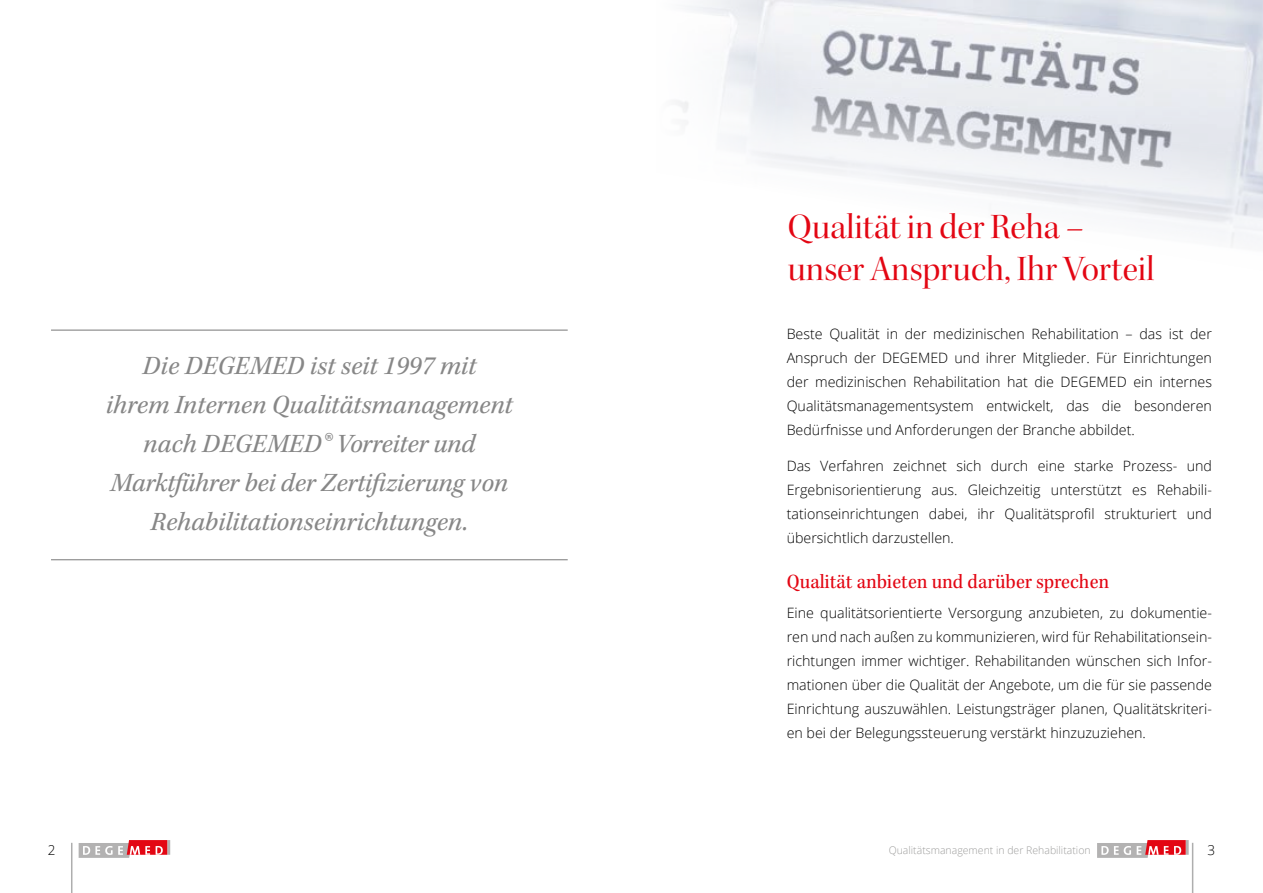
<style>
.page{position:relative;width:1263px;height:893px;background:#fff}
.page>*{position:absolute;margin:0;border:0;box-sizing:border-box;transform-origin:0 0}
.t1{font:36px/42px "Kepler Std Disp";color:#e30613}
.t2{font:italic 27px/39px "Kepler Std";color:#878787;text-align:center}
.t3{font:21px "Kepler Std Scn";color:#e30613}
.t4{font:300 14.25px/24px "Open Sans";color:#000;text-align:justify}
.t5{font:300 13.5px "Open Sans";color:#000}
.t6{font:300 10.5px "Open Sans";color:#9d9d9c}
.s1{font-size:36px}
</style>
<div class="page">
<img style="left:800px;top:0;width:463px;height:246px">
<svg style="left:676px;top:0;width:124px;height:169px;fill:#f5f6f8"></svg>
<hr style="left:167px;top:840px;width:3px;height:15px;background:#b3b2b2">
<svg style="left:79px;top:840px;width:88px;height:18px"></svg>
<hr style="left:1186px;top:840px;width:3px;height:15px;background:#b3b2b2">
<svg style="left:1097px;top:840px;width:89px;height:18px"></svg>
<hr style="left:71px;top:843px;width:1px;height:50px;background:#aeaeae">
<hr style="left:1192px;top:843px;width:1px;height:50px;background:#aeaeae">
<hr style="left:51px;top:330px;width:517px;height:1px;background:#878787">
<hr style="left:51px;top:559px;width:517px;height:1px;background:#878787">
<h2 class="t2" style="left:106px;top:347px;width:408px">Die DEGEMED ist seit 1997 mit<br>ihrem Internen Qualitätsmanagement nach DEGEMED<span class="s1">®</span> Vorreiter und Marktführer bei der Zertifizierung von Rehabilitationseinrichtungen.</h2>
<h1 class="t1" style="left:788px;top:206px;width:368px">Qualität in der Reha – unser Anspruch, Ihr Vorteil</h1>
<p class="t4" style="left:787px;top:322px;width:427px">Beste Qualität in der medizinischen Rehabilitation – das ist der Anspruch der DEGEMED und ihrer Mitglieder. Für Einrichtungen der medizinischen Rehabilitation hat die DEGEMED ein internes Qualitätsmanagementsystem entwickelt, das die besonderen Bedürfnisse und Anforderungen der Branche abbildet.</p>
<p class="t4" style="left:787px;top:454px;width:427px">Das Verfahren zeichnet sich durch eine starke Prozess- und Ergebnisorientierung aus. Gleichzeitig unterstützt es Rehabili&shy;tationseinrichtungen dabei, ihr Qualitätsprofil strukturiert und übersichtlich darzustellen.</p>
<h3 class="t3" style="left:787px;top:570px;width:324px">Qualität anbieten und darüber sprechen</h3>
<p class="t4" style="left:787px;top:601px;width:427px">Eine qualitätsorientierte Versorgung anzubieten, zu dokumentie&shy;ren und nach außen zu kommunizieren, wird für Rehabilitationsein&shy;richtungen immer wichtiger. Rehabilitanden wünschen sich Infor&shy;mationen über die Qualität der Angebote, um die für sie passende Einrichtung auszuwählen. Leistungsträger planen, Qualitätskriteri&shy;en bei der Belegungssteuerung verstärkt hinzuzuziehen.</p>
<p class="t5" style="left:48px;top:841px;width:9px">2</p>
<p class="t6" style="left:889px;top:843px;width:203px">Qualitätsmanagement in der Rehabilitation</p>
<p class="t5" style="left:1207px;top:841px;width:9px">3</p>
</div>
